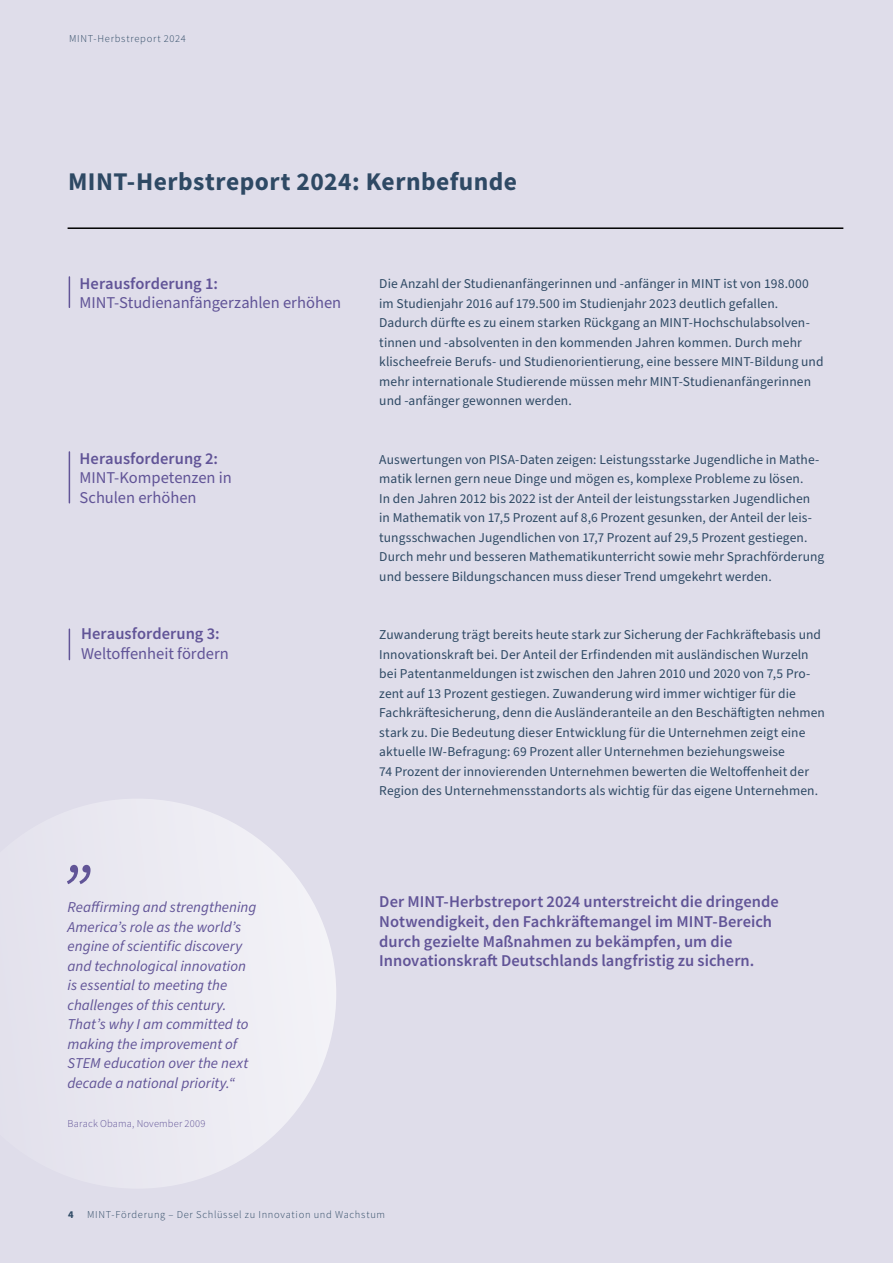
<style>
.page{position:relative;width:893px;height:1263px;background:#dfddea}
.page>*{position:absolute;margin:0;border:0;box-sizing:border-box;transform-origin:0 0}
.p_Zitat{font:italic 75px "Source Sans Pro";color:#615497}
.t1{font:700 25.5px "Source Sans Pro";letter-spacing:.02em;color:#2e4964}
.H2_Subheadline{font:600 16.5px/19.8px "Source Sans Pro";color:#615497}
.H3_Subheadline_Einzug{font:16.5px/19.8px "Source Sans Pro";letter-spacing:-.005em;color:#615497}
.p_Zitat-2{font:italic 15px/19.5px "Source Sans Pro";color:#615497}
.p_Fliesstext{font:13.5px/19.5px "Source Sans Pro";letter-spacing:.005em;color:#2e4964}
.t2{font:300 10.5px "Source Sans Pro";letter-spacing:.065em;color:#2e4964}
.p_Zitat-3{font:300 10.5px "Source Sans Pro";letter-spacing:.02em;color:#615497}
.t3{font:700 10.5px "Source Sans Pro";color:#2e4964}
.s1{font-weight:600}
</style>
<div class="page">
<hr style="left:69px;top:277px;width:1px;height:30px;background:#615497">
<hr style="left:69px;top:629px;width:1px;height:31px;background:#615497">
<hr style="left:69px;top:452px;width:1px;height:51px;background:#615497">
<svg style="left:96px;top:799px;width:240px;height:389px;fill:#ebeaf2"></svg>
<hr style="left:68px;top:227px;width:775px;height:2px;background:#000">
<p class="t2" style="left:69px;top:32px;width:118px">MINT-Herbstreport 2024</p>
<h2 class="t1" style="left:68px;top:164px;width:451px">MINT-Herbstreport 2024: Kernbefunde</h2>
<h3 class="H3_Subheadline_Einzug" style="left:80px;top:274px;width:263px"><span class="s1">Herausforderung 1:<br></span>MINT-Studienanfängerzahlen erhöhen</h3>
<p class="p_Fliesstext" style="left:379px;top:274px;width:446px">Die Anzahl der Studienanfängerinnen und -anfänger in MINT ist von 198.000 im Studienjahr 2016 auf 179.500 im Studienjahr 2023 deutlich gefallen.<br>Dadurch dürfte es zu einem starken Rückgang an MINT-Hochschulabsolven&shy;tinnen und -absolventen in den kommenden Jahren kommen. Durch mehr klischeefreie Berufs- und Studienorientierung, eine bessere MINT-Bildung und mehr internationale Studierende müssen mehr MINT-Studienanfängerinnen und -anfänger gewonnen werden.</p>
<h3 class="H3_Subheadline_Einzug" style="left:80px;top:449px;width:154px"><span class="s1">Herausforderung 2:<br></span>MINT-Kompetenzen in<br>Schulen erhöhen</h3>
<p class="p_Fliesstext" style="left:379px;top:450px;width:447px">Auswertungen von PISA-Daten zeigen: Leistungsstarke Jugendliche in Mathe&shy;matik lernen gern neue Dinge und mögen es, komplexe Probleme zu lösen.<br>In den Jahren 2012 bis 2022 ist der Anteil der leistungsstarken Jugendlichen in Mathematik von 17,5 Prozent auf 8,6 Prozent gesunken, der Anteil der leis&shy;tungsschwachen Jugendlichen von 17,7 Prozent auf 29,5 Prozent gestiegen.<br>Durch mehr und besseren Mathematikunterricht sowie mehr Sprachförderung und bessere Bildungschancen muss dieser Trend umgekehrt werden.</p>
<h3 class="H3_Subheadline_Einzug" style="left:81px;top:624px;width:149px"><span class="s1">Herausforderung 3:<br></span>Weltoffenheit fördern</h3>
<p class="p_Fliesstext" style="left:379px;top:625px;width:447px">Zuwanderung trägt bereits heute stark zur Sicherung der Fachkräftebasis und Innovationskraft bei. Der Anteil der Erfindenden mit ausländischen Wurzeln bei Patentanmeldungen ist zwischen den Jahren 2010 und 2020 von 7,5 Pro&shy;zent auf 13 Prozent gestiegen. Zuwanderung wird immer wichtiger für die Fachkräftesicherung, denn die Ausländeranteile an den Beschäftigten nehmen stark zu. Die Bedeutung dieser Entwicklung für die Unternehmen zeigt eine aktuelle IW-Befragung: 69 Prozent aller Unternehmen beziehungsweise<br>74 Prozent der innovierenden Unternehmen bewerten die Weltoffenheit der Region des Unternehmensstandorts als wichtig für das eigene Unternehmen.</p>
<p class="p_Zitat" style="left:68px;top:798px;width:32px">„</p>
<p class="p_Zitat-2" style="left:68px;top:898px;width:190px">Reaffirming and strengthening<br>America’s role as the world’s engine of scientific discovery and technological innovation is essential to meeting the challenges of this century.<br>That’s why I am committed to making the improvement of<br>STEM education over the next decade a national priority.“</p>
<p class="p_Zitat-3" style="left:68px;top:1117px;width:139px">Barack Obama, November 2009</p>
<h2 class="H2_Subheadline" style="left:379px;top:891px;width:401px">Der MINT-Herbstreport 2024 unterstreicht die dringende Notwendigkeit, den Fachkräftemangel im MINT-Bereich durch gezielte Maßnahmen zu bekämpfen, um die Innovationskraft Deutschlands langfristig zu sichern.</h2>
<p class="t3" style="left:68px;top:1207px;width:7px">4</p>
<p class="t2" style="left:87px;top:1208px;width:299px">MINT-Förderung – Der Schlüssel zu Innovation und Wachstum</p>
</div>
